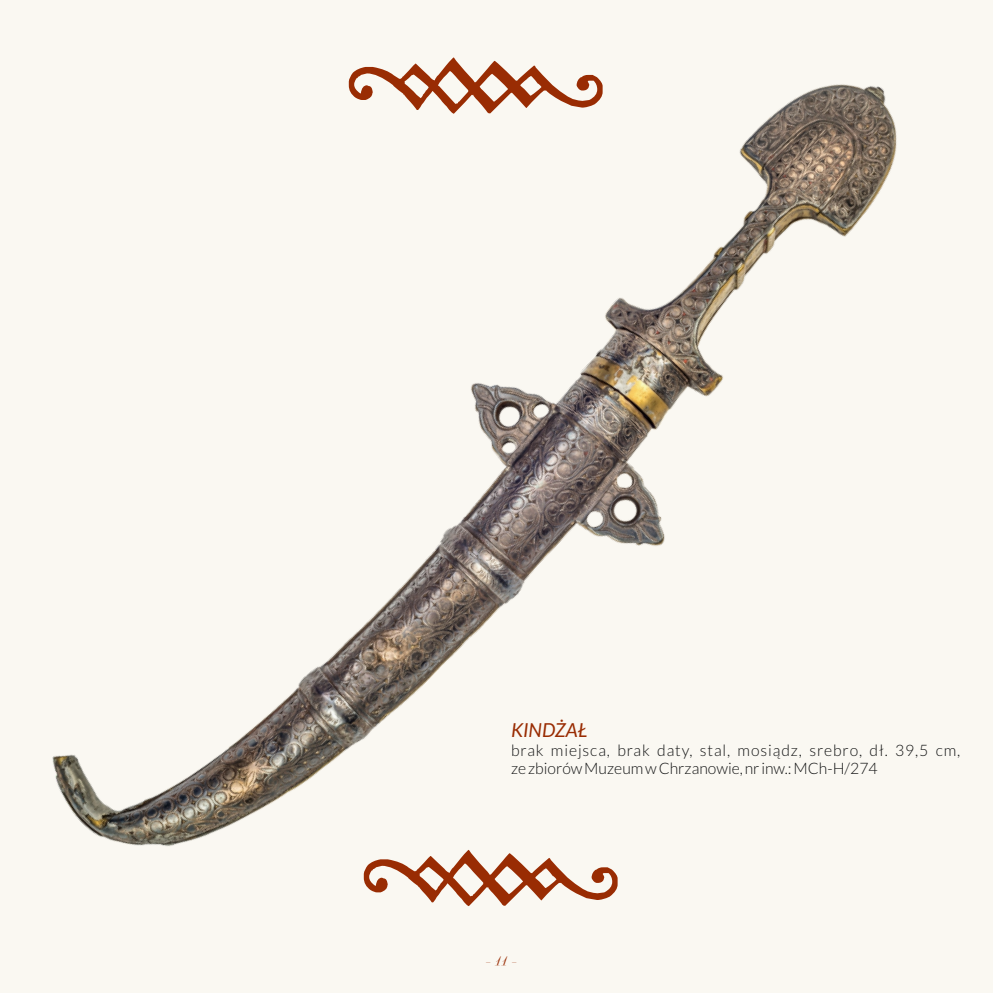
<style>
.page{position:relative;width:993px;height:993px;background:#fff}
.page>*{position:absolute;margin:0;border:0;box-sizing:border-box;transform-origin:0 0}
.t1{font:35px "Respective 2.0 Swashes";color:#992c03}
.t2{font:italic 19.25px "Lato";color:#992c03}
.t3{font:300 15.75px/18px "Lato";letter-spacing:.045em;color:#151616}
.s1{font-family:"Respective 2.0"}
</style>
<div class="page">
<img style="left:0;top:0;width:992px;height:992px">
<div style="left:349px;top:57px;width:253px;height:57px;background:#faf8f2"></div>
<div style="left:363px;top:849px;width:254px;height:57px;background:#faf8f2"></div>
<p class="t2" style="left:511px;top:721px;width:78px">KINDŻAŁ</p>
<p class="t3" style="left:511px;top:742px;width:450px">brak miejsca, brak daty, stal, mosiądz, srebro, dł. 39,5 cm, ze zbiorów Muzeum w Chrzanowie, nr inw.: MCh-H/274</p>
<h1 class="t1" style="left:485px;top:944px;width:32px">– <span class="s1">11</span> –</h1>
</div>
